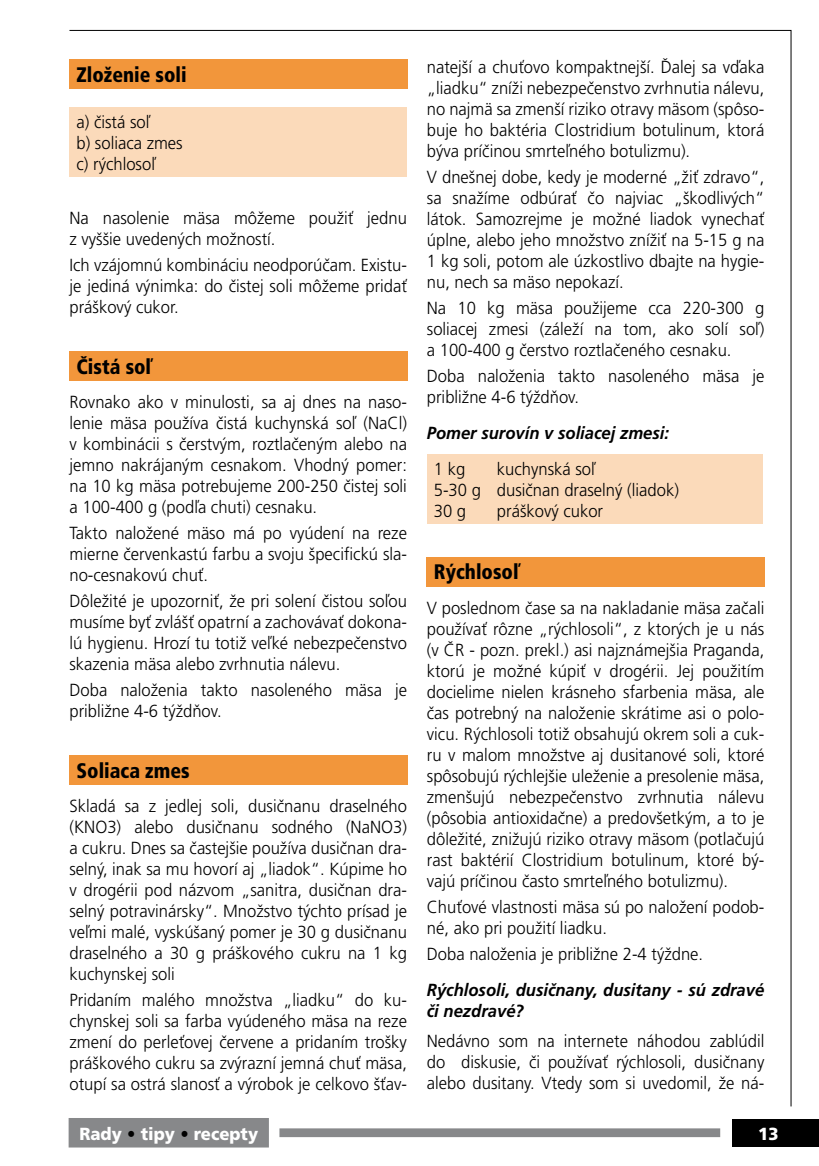
<style>
.page{position:relative;width:819px;height:1166px;background:#fff}
.page>*{position:absolute;margin:0;border:0;box-sizing:border-box;transform-origin:0 0}
._04_Kap_2{font:900 condensed 21px "Frutiger CE";color:#000;scale:.95 1}
._01_Zakl{font:300 17.5px/21px "Frutiger CE";color:#000;text-align:justify;scale:.95 1}
._01_Zakl_neods{font:300 17.5px "Frutiger CE";color:#000;scale:.95 1}
._04_Kap_3{font:italic 700 17.5px/21px "Frutiger CE";color:#000;scale:.95 1}
.t1{font:900 17.5px "Frutiger CE";color:#fff;scale:.95 1}
.s1{color:#000}
</style>
<div class="page">
<div style="left:279px;top:1128px;width:441px;height:9px;background:#87888a"></div>
<div style="left:732px;top:1119px;width:87px;height:27px;background:#000"></div>
<div style="left:69px;top:1119px;width:199px;height:27px;background:#87888a"></div>
<div style="left:69px;top:1118px;width:200px;height:29px;border:2px solid #87888a"></div>
<div style="left:69px;top:60px;width:338px;height:29px;background:#f2963b"></div>
<div style="left:69px;top:107px;width:338px;height:70px;background:#fbdaba"></div>
<div style="left:69px;top:351px;width:338px;height:30px;background:#f2963b"></div>
<div style="left:69px;top:755px;width:338px;height:29px;background:#f2963b"></div>
<div style="left:427px;top:454px;width:335px;height:70px;background:#fbdaba"></div>
<div style="left:427px;top:557px;width:338px;height:29px;background:#f2963b"></div>
<p class="_04_Kap_2" style="left:76px;top:63px;width:117px">Zloženie soli</p>
<p class="_01_Zakl_neods" style="left:76px;top:112px;width:79px">a) čistá soľ</p>
<p class="_01_Zakl_neods" style="left:76px;top:133px;width:113px">b) soliaca zmes</p>
<p class="_01_Zakl_neods" style="left:76px;top:154px;width:85px">c) rýchlosoľ</p>
<p class="_01_Zakl" style="left:69px;top:207px;width:357px">Na nasolenie mäsa môžeme použiť jednu z vyššie uvedených možností.</p>
<p class="_01_Zakl" style="left:69px;top:254px;width:357px">Ich vzájomnú kombináciu neodporúčam. Existu&shy;je jediná výnimka: do čistej soli môžeme pridať práškový cukor.</p>
<p class="_04_Kap_2" style="left:76px;top:354px;width:82px">Čistá soľ</p>
<p class="_01_Zakl" style="left:69px;top:391px;width:357px">Rovnako ako v minulosti, sa aj dnes na naso&shy;lenie mäsa používa čistá kuchynská soľ (NaCl) v kombinácii s čerstvým, roztlačeným alebo na jemno nakrájaným cesnakom. Vhodný pomer: na 10 kg mäsa potrebujeme 200-250 čistej soli a 100-400 g (podľa chuti) cesnaku.</p>
<p class="_01_Zakl" style="left:69px;top:522px;width:357px">Takto naložené mäso má po vyúdení na reze mierne červenkastú farbu a svoju špecifickú sla&shy;no-cesnakovú chuť.</p>
<p class="_01_Zakl" style="left:69px;top:590px;width:357px">Dôležité je upozorniť, že pri solení čistou soľou musíme byť zvlášť opatrní a zachovávať dokona&shy;lú hygienu. Hrozí tu totiž veľké nebezpečenstvo skazenia mäsa alebo zvrhnutia nálevu.</p>
<p class="_01_Zakl" style="left:69px;top:679px;width:357px">Doba naloženia takto nasoleného mäsa je približne 4-6 týždňov.</p>
<p class="_04_Kap_2" style="left:76px;top:758px;width:121px">Soliaca zmes</p>
<p class="_01_Zakl" style="left:69px;top:795px;width:357px">Skladá sa z jedlej soli, dusičnanu draselného (KNO3) alebo dusičnanu sodného (NaNO3) a cukru. Dnes sa častejšie používa dusičnan dra&shy;selný, inak sa mu hovorí aj „liadok“. Kúpime ho v drogérii pod názvom „sanitra, dusičnan dra&shy;selný potravinársky“. Množstvo týchto prísad je veľmi malé, vyskúšaný pomer je 30 g dusičnanu draselného a 30 g práškového cukru na 1 kg kuchynskej soli</p>
<p class="_01_Zakl" style="left:69px;top:989px;width:357px">Pridaním malého množstva „liadku“ do ku&shy;chynskej soli sa farba vyúdeného mäsa na reze zmení do perleťovej červene a pridaním trošky práškového cukru sa zvýrazní jemná chuť mäsa, otupí sa ostrá slanosť a výrobok je celkovo šťav-</p>
<p class="_01_Zakl" style="left:427px;top:57px;width:357px">natejší a chuťovo kompaktnejší. Ďalej sa vďaka „liadku“ zníži nebezpečenstvo zvrhnutia nálevu, no najmä sa zmenší riziko otravy mäsom (spôso&shy;buje ho baktéria Clostridium botulinum, ktorá býva príčinou smrteľného botulizmu).</p>
<p class="_01_Zakl" style="left:427px;top:167px;width:357px">V dnešnej dobe, kedy je moderné „žiť zdravo“, sa snažíme odbúrať čo najviac „škodlivých“ látok. Samozrejme je možné liadok vynechať úplne, alebo jeho množstvo znížiť na 5-15 g na 1 kg soli, potom ale úzkostlivo dbajte na hygie&shy;nu, nech sa mäso nepokazí.</p>
<p class="_01_Zakl" style="left:427px;top:298px;width:357px">Na 10 kg mäsa použijeme cca 220-300 g soliacej zmesi (záleží na tom, ako solí soľ) a 100-400 g čerstvo roztlačeného cesnaku.</p>
<p class="_01_Zakl" style="left:427px;top:365px;width:357px">Doba naloženia takto nasoleného mäsa je približne 4-6 týždňov.</p>
<p class="_04_Kap_3" style="left:427px;top:422px;width:256px">Pomer surovín v soliacej zmesi:</p>
<p class="_01_Zakl_neods" style="left:434px;top:459px;width:35px">1 kg</p>
<p class="_01_Zakl_neods" style="left:497px;top:459px;width:105px">kuchynská soľ</p>
<p class="_01_Zakl_neods" style="left:434px;top:480px;width:259px">5-30 g dusičnan draselný (liadok)</p>
<p class="_01_Zakl_neods" style="left:434px;top:501px;width:36px">30 g</p>
<p class="_01_Zakl_neods" style="left:497px;top:501px;width:113px">práškový cukor</p>
<p class="_04_Kap_2" style="left:434px;top:560px;width:92px">Rýchlosoľ</p>
<p class="_01_Zakl" style="left:427px;top:597px;width:357px">V poslednom čase sa na nakladanie mäsa začali používať rôzne „rýchlosoli“, z ktorých je u nás (v ČR - pozn. prekl.) asi najznámejšia Praganda, ktorú je možné kúpiť v drogérii. Jej použitím docielime nielen krásneho sfarbenia mäsa, ale čas potrebný na naloženie skrátime asi o polo&shy;vicu. Rýchlosoli totiž obsahujú okrem soli a cuk&shy;ru v malom množstve aj dusitanové soli, ktoré spôsobujú rýchlejšie uleženie a presolenie mäsa, zmenšujú nebezpečenstvo zvrhnutia nálevu (pôsobia antioxidačne) a predovšetkým, a to je dôležité, znižujú riziko otravy mäsom (potlačujú rast baktérií Clostridium botulinum, ktoré bý&shy;vajú príčinou často smrteľného botulizmu).</p>
<p class="_01_Zakl" style="left:427px;top:896px;width:357px">Chuťové vlastnosti mäsa sú po naložení podob&shy;né, ako pri použití liadku.</p>
<p class="_01_Zakl" style="left:427px;top:943px;width:292px">Doba naloženia je približne 2-4 týždne.</p>
<p class="_04_Kap_3" style="left:427px;top:979px;width:357px">Rýchlosoli, dusičnany, dusitany - sú zdravé či nezdravé?</p>
<p class="_01_Zakl" style="left:427px;top:1031px;width:357px">Nedávno som na internete náhodou zablúdil do diskusie, či používať rýchlosoli, dusičnany alebo dusitany. Vtedy som si uvedomil, že ná-</p>
<p class="t1" style="left:79px;top:1123px;width:190px">Rady <span class="s1">•</span> tipy <span class="s1">•</span> recepty</p>
<p class="t1" style="left:758px;top:1123px;width:23px">13</p>
</div>
